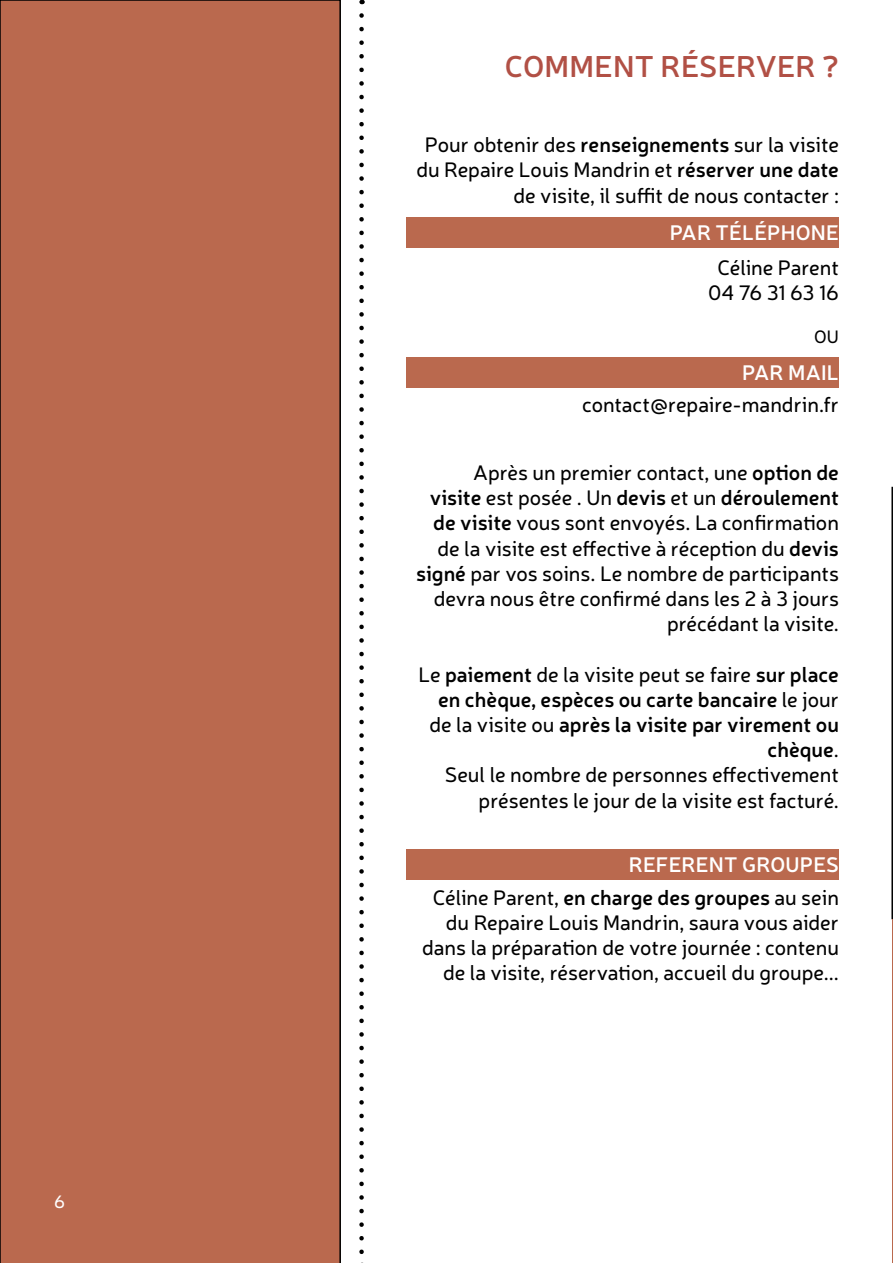
<style>
.page{position:relative;width:893px;height:1263px;background:#fff}
.page>*{position:absolute;margin:0;border:0;box-sizing:border-box;transform-origin:0 0}
.t1{font:600 30px "Neris";letter-spacing:.01em;color:#b15045}
.t2{font:21px/25.2px "Neris";color:#000;text-align:right}
.t3{font:600 21px "Neris";letter-spacing:.01em;color:#fff}
.t4{font:18px "Neris";color:#000}
.t5{font:18px "Neris";color:#fff}
.s1{font-weight:600}
</style>
<div class="page">
<div style="left:406px;top:357px;width:433px;height:31px;background:#ba694e"></div>
<div style="left:406px;top:217px;width:433px;height:30px;background:#ba694e"></div>
<div style="left:0;top:0;width:341px;height:1263px;background:#ba694e"></div>
<svg style="left:359px;top:15px;width:5px;height:1248px"></svg>
<div style="left:406px;top:849px;width:433px;height:30px;background:#ba694e"></div>
<svg style="left:891px;top:487px;width:2px;height:432px"></svg>
<hr style="left:892px;top:919px;width:1px;height:344px;background:#ba694e">
<p class="t5" style="left:54px;top:1189px;width:12px">6</p>
<h1 class="t1" style="left:505px;top:45px;width:23px">Comme</h1>
<h1 class="t1" style="left:613px;top:45px;width:106px">nt réser</h1>
<h1 class="t1" style="left:756px;top:45px;width:85px">ver ?</h1>
<p class="t2" style="left:416px;top:131px;width:424px">Pour obtenir des <span class="s1">renseignements</span> sur la visite du Repaire Louis Mandrin et <span class="s1">réserver une date </span>de visite, il suffit de nous contacter :</p>
<p class="t3" style="left:670px;top:218px;width:168px">Par téléphone</p>
<p class="t2" style="left:708px;top:254px;width:132px;text-align:center">Céline Parent<br>04 76 31 63 16</p>
<p class="t4" style="left:814px;top:325px;width:13px">ou</p>
<p class="t3" style="left:742px;top:358px;width:59px">Par mail</p>
<p class="t2" style="left:582px;top:391px;width:258px">contact@repaire-mandrin.fr</p>
<p class="t2" style="left:416px;top:459px;width:424px">Après un premier contact, une <span class="s1">option de<br>visite</span> est posée . Un <span class="s1">devis</span> et un <span class="s1">déroulement de visite</span> vous sont envoyés. La confirmation de la visite est effective à réception du <span class="s1">devis signé</span> par vos soins. Le nombre de participants devra nous être confirmé dans les 2 à 3 jours précédant la visite.</p>
<p class="t2" style="left:418px;top:661px;width:422px">Le <span class="s1">paiement</span> de la visite peut se faire <span class="s1">sur place en chèque, espèces ou carte bancaire</span> le jour de la visite ou <span class="s1">après la visite par virement ou chèque</span>.<br>Seul le nombre de personnes effectivement présentes le jour de la visite est facturé.</p>
<p class="t3" style="left:629px;top:850px;width:54px">refere</p>
<p class="t3" style="left:709px;top:850px;width:105px">nt groupes</p>
<p class="t2" style="left:422px;top:884px;width:418px">Céline Parent, <span class="s1">en charge des groupes</span> au sein du Repaire Louis Mandrin, saura vous aider dans la préparation de votre journée : contenu de la visite, réservation, accueil du groupe...</p>
</div>
